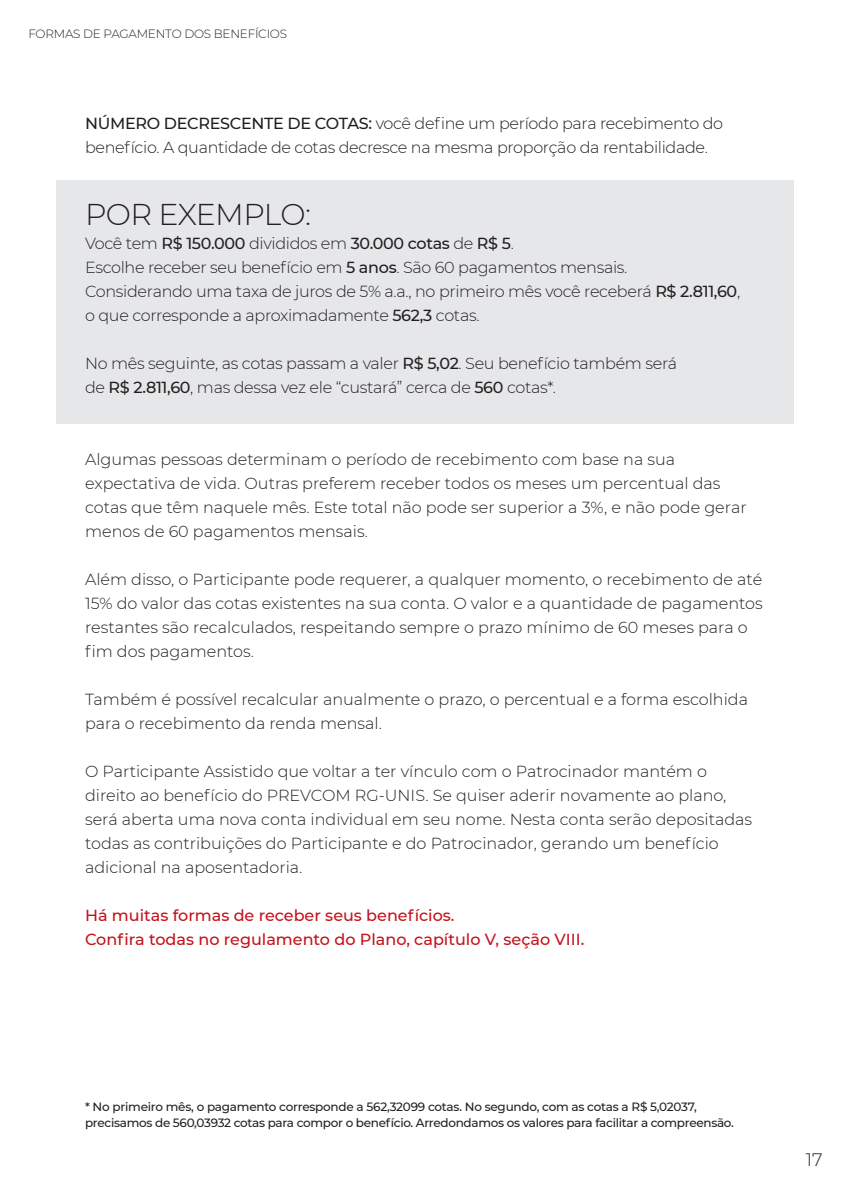
<style>
.page{position:relative;width:851px;height:1191px;background:#fff}
.page>*{position:absolute;margin:0;border:0;box-sizing:border-box;transform-origin:0 0}
.t1{font:300 30px "Montserrat";letter-spacing:-.025em;color:#231f20}
.t2{font:300 18px "Montserrat";color:#231f20}
.t3{font:300 16px/24px "Montserrat";color:#231f20}
.t4{font:300 16px/24px "Montserrat";letter-spacing:-.02em;color:#231f20}
.t5{font:500 16px "Montserrat";color:#c4121a}
.t6{font:500 16px "Montserrat";letter-spacing:-.02em;color:#231f20}
.t7{font:500 12px/16px "Montserrat";letter-spacing:-.025em;color:#231f20}
.t8{font:300 12px "Montserrat";letter-spacing:-.02em;color:#231f20}
.s1{font-weight:500}
.s2{font-weight:300}
</style>
<div class="page">
<div style="left:57px;top:180px;width:737px;height:244px;background:#e6e7e9"></div>
<p class="t8" style="left:28px;top:26px;width:260px">FORMAS DE PAGAMENTO DOS BENEFÍCIOS</p>
<p class="t4" style="left:85px;top:111px;width:639px"><span class="s1">NÚMERO DECRESCENTE DE COTAS:</span> você define um período para recebimento do benefício. A quantidade de cotas decresce na mesma proporção da rentabilidade.</p>
<p class="t1" style="left:85px;top:194px;width:227px">POR EXEMPLO:</p>
<p class="t6" style="left:85px;top:232px;width:430px"><span class="s2">Você tem</span> R$ 150.000 <span class="s2">divididos em</span> 30.000 cotas <span class="s2">de</span> R$ 5<span class="s2">.</span></p>
<p class="t4" style="left:85px;top:255px;width:543px">Escolhe receber seu benefício em <span class="s1">5 anos</span>. São 60 pagamentos mensais.</p>
<p class="t4" style="left:85px;top:279px;width:656px">Considerando uma taxa de juros de 5% a.a., no primeiro mês você receberá <span class="s1">R$ 2.811,60</span>, o que corresponde a aproximadamente <span class="s1">562,3</span> cotas.</p>
<p class="t4" style="left:85px;top:351px;width:593px">No mês seguinte, as cotas passam a valer <span class="s1">R$ 5,02</span>. Seu benefício também será de <span class="s1">R$ 2.811,60</span>, mas dessa vez ele “custará” cerca de <span class="s1">560</span> cotas*.</p>
<p class="t3" style="left:85px;top:447px;width:663px">Algumas pessoas determinam o período de recebimento com base na sua expectativa de vida. Outras preferem receber todos os meses um percentual das cotas que têm naquele mês. Este total não pode ser superior a 3%, e não pode gerar menos de 60 pagamentos mensais.</p>
<p class="t3" style="left:85px;top:567px;width:679px">Além disso, o Participante pode requerer, a qualquer momento, o recebimento de até 15% do valor das cotas existentes na sua conta. O valor e a quantidade de pagamentos restantes são recalculados, respeitando sempre o prazo mínimo de 60 meses para o fim dos pagamentos.</p>
<p class="t3" style="left:85px;top:687px;width:664px">Também é possível recalcular anualmente o prazo, o percentual e a forma escolhida para o recebimento da renda mensal.</p>
<p class="t3" style="left:85px;top:759px;width:668px">O Participante Assistido que voltar a ter vínculo com o Patrocinador mantém o direito ao benefício do PREVCOM RG-UNIS. Se quiser aderir novamente ao plano, será aberta uma nova conta individual em seu nome. Nesta conta serão depositadas todas as contribuições do Participante e do Patrocinador, gerando um benefício adicional na aposentadoria.</p>
<p class="t5" style="left:85px;top:904px;width:371px">Há muitas formas de receber seus benefícios.</p>
<p class="t5" style="left:85px;top:928px;width:500px">Confira todas no regulamento do Plano, capítulo V, seção VIII.</p>
<p class="t7" style="left:85px;top:1098px;width:650px">* No primeiro mês, o pagamento corresponde a 562,32099 cotas. No segundo, com as cotas a R$ 5,02037, precisamos de 560,03932 cotas para compor o benefício. Arredondamos os valores para facilitar a compreensão.</p>
<p class="t2" style="left:805px;top:1147px;width:18px">17</p>
</div>
